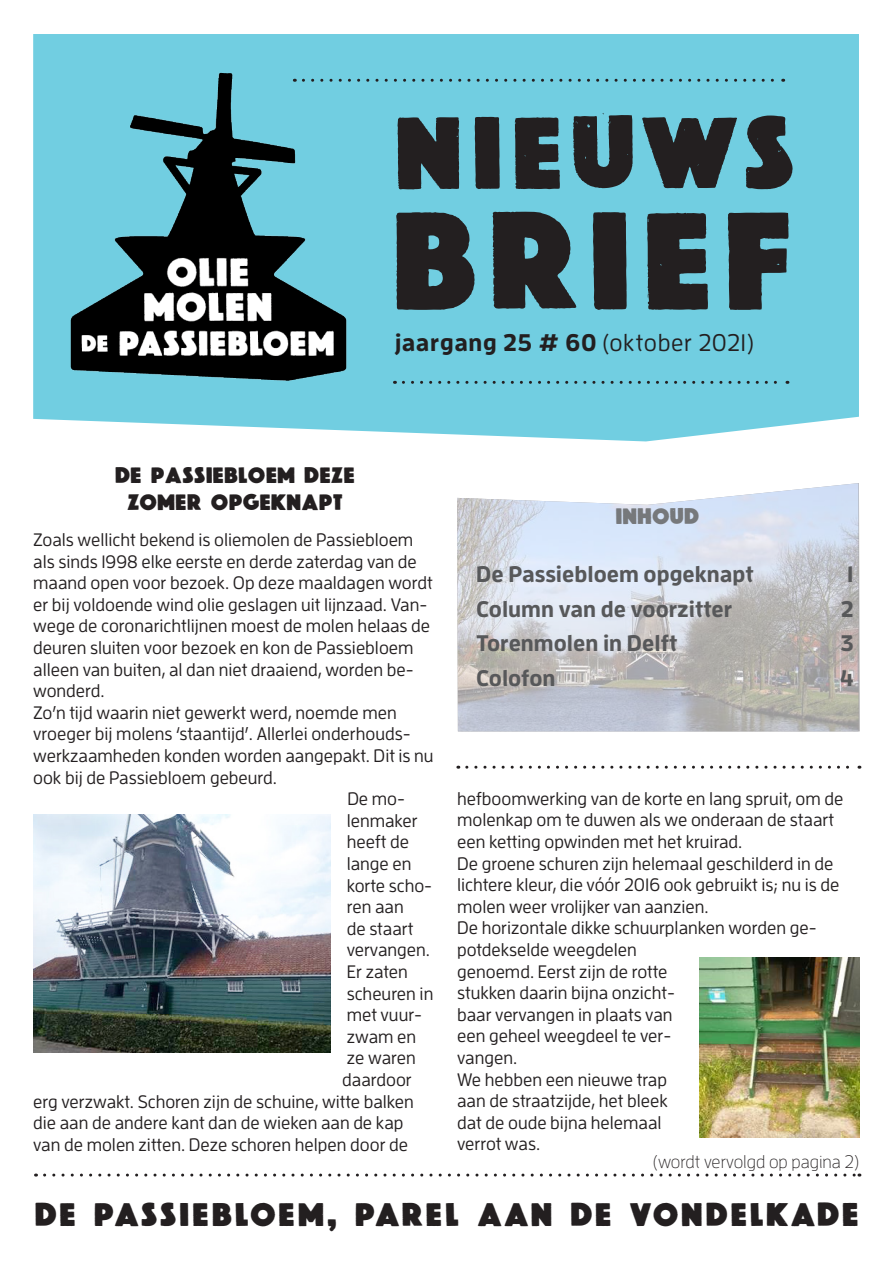
<style>
.page{position:relative;width:893px;height:1263px;background:#fff}
.page>*{position:absolute;margin:0;border:0;box-sizing:border-box;transform-origin:0 0}
.t1{font:900 139.5px "Garda";letter-spacing:.065em;color:#231f20}
.t2{font:900 103.2px "Garda";letter-spacing:.07em;color:#231f20}
.t3{font:900 33px "Garda";letter-spacing:.065em;color:#231f20}
.t4{font:700 24px "Enzo OT";letter-spacing:.03em;color:#231f20}
.t5{font:700 22.5px "Enzo OT";color:#57585a}
.t6{font:900 22.5px/27px "Garda";color:#231f20;text-align:center}
.t7{font:900 22.5px "Garda";color:#76787b}
.t8{font:500 18px/21.6px "Enzo OT";color:#231f20}
.t9{font:300 18px "Enzo OT";color:#231f20}
.s1{font-weight:500}
.s2{font-size:33.45px}
</style>
<div class="page">
<img style="left:457px;top:483px;width:401px;height:248px">
<div style="left:33px;top:34px;width:826px;height:407px;background:#71cee1"></div>
<svg style="left:383px;top:79px;width:401px;height:3px"></svg>
<svg style="left:403px;top:381px;width:385px;height:3px"></svg>
<svg style="left:467px;top:766px;width:393px;height:3px"></svg>
<svg style="left:45px;top:1173px;width:815px;height:3px"></svg>
<img style="left:37px;top:45px;width:346px;height:363px">
<img style="left:700px;top:957px;width:160px;height:180px">
<img style="left:33px;top:815px;width:297px;height:238px">
<p class="t2" style="left:395px;top:79px;width:403px">NIEUWS</p>
<p class="t1" style="left:392px;top:161px;width:404px">BRIEF</p>
<p class="t4" style="left:395px;top:327px;width:360px">jaargang 25 # 60 <span class="s1">(oktober 2021)</span></p>
<p class="t6" style="left:115px;top:462px;width:241px">DE PASSIEBLOEM DEZE<br>ZOMER OPGEKNAPT</p>
<p class="t7" style="left:615px;top:499px;width:85px">INHOUD</p>
<p class="t8" style="left:33px;top:529px;width:401px">Zoals wellicht bekend is oliemolen de Passiebloem als sinds 1998 elke eerste en derde zaterdag van de maand open voor bezoek. Op deze maaldagen wordt er bij voldoende wind olie geslagen uit lijnzaad. Van&shy;wege de coronarichtlijnen moest de molen helaas de deuren sluiten voor bezoek en kon de Passiebloem alleen van buiten, al dan niet draaiend, worden be&shy;wonderd.</p>
<p class="t8" style="left:33px;top:701px;width:402px">Zo’n tijd waarin niet gewerkt werd, noemde men vroeger bij molens ‘staantijd’. Allerlei onderhouds&shy;werkzaamheden konden worden aangepakt. Dit is nu ook bij de Passiebloem gebeurd.</p>
<p class="t8" style="left:347px;top:788px;width:59px">De mo-</p>
<p class="t8" style="left:347px;top:809px;width:72px">lenmaker</p>
<p class="t8" style="left:347px;top:831px;width:64px">heeft de</p>
<p class="t8" style="left:347px;top:853px;width:66px">lange en</p>
<p class="t8" style="left:347px;top:874px;width:87px">korte scho-</p>
<p class="t8" style="left:347px;top:896px;width:58px">ren aan</p>
<p class="t8" style="left:347px;top:917px;width:68px">de staart</p>
<p class="t8" style="left:347px;top:939px;width:85px">vervangen.</p>
<p class="t8" style="left:347px;top:961px;width:63px">Er zaten</p>
<p class="t8" style="left:347px;top:982px;width:88px">scheuren in</p>
<p class="t8" style="left:347px;top:1004px;width:77px">met vuur-</p>
<p class="t8" style="left:347px;top:1025px;width:71px">zwam en</p>
<p class="t8" style="left:347px;top:1047px;width:71px">ze waren</p>
<p class="t8" style="left:342px;top:1069px;width:71px">daardoor</p>
<p class="t8" style="left:33px;top:1090px;width:382px">erg verzwakt. Schoren zijn de schuine, witte balken</p>
<p class="t8" style="left:33px;top:1112px;width:372px">die aan de andere kant dan de wieken aan de kap</p>
<p class="t8" style="left:33px;top:1133px;width:376px">van de molen zitten. Deze schoren helpen door de</p>
<p class="t5" style="left:476px;top:560px;width:279px">De Passiebloem opgeknapt</p>
<p class="t5" style="left:847px;top:560px;width:8px">1</p>
<p class="t5" style="left:476px;top:594px;width:258px">Column van de voorzitter</p>
<p class="t5" style="left:841px;top:594px;width:14px">2</p>
<p class="t5" style="left:476px;top:629px;width:203px">Torenmolen in Delft</p>
<p class="t5" style="left:840px;top:629px;width:15px">3</p>
<p class="t5" style="left:476px;top:663px;width:81px">Colofon</p>
<p class="t5" style="left:840px;top:663px;width:15px">4</p>
<p class="t8" style="left:457px;top:787px;width:388px">hefboomwerking van de korte en lang spruit, om de molenkap om te duwen als we onderaan de staart een ketting opwinden met het kruirad.</p>
<p class="t8" style="left:457px;top:852px;width:384px">De groene schuren zijn helemaal geschilderd in de lichtere kleur, die vóór 2016 ook gebruikt is; nu is de molen weer vrolijker van aanzien.</p>
<p class="t8" style="left:457px;top:917px;width:361px">De horizontale dikke schuurplanken worden ge&shy;potdekselde weegdelen<br>genoemd. Eerst zijn de rotte<br>stukken daarin bijna onzicht-<br>baar vervangen in plaats van<br>een geheel weegdeel te ver-<br>vangen.</p>
<p class="t8" style="left:457px;top:1068px;width:212px">We hebben een nieuwe trap aan de straatzijde, het bleek dat de oude bijna helemaal verrot was.</p>
<p class="t9" style="left:653px;top:1151px;width:207px">(wordt vervolgd op pagina 2)</p>
<p class="t3" style="left:35px;top:1191px;width:826px">DE PASSIEBLOEM, PAREL AAN DE VONDELKA<span class="s2">DE</span></p>
</div>
